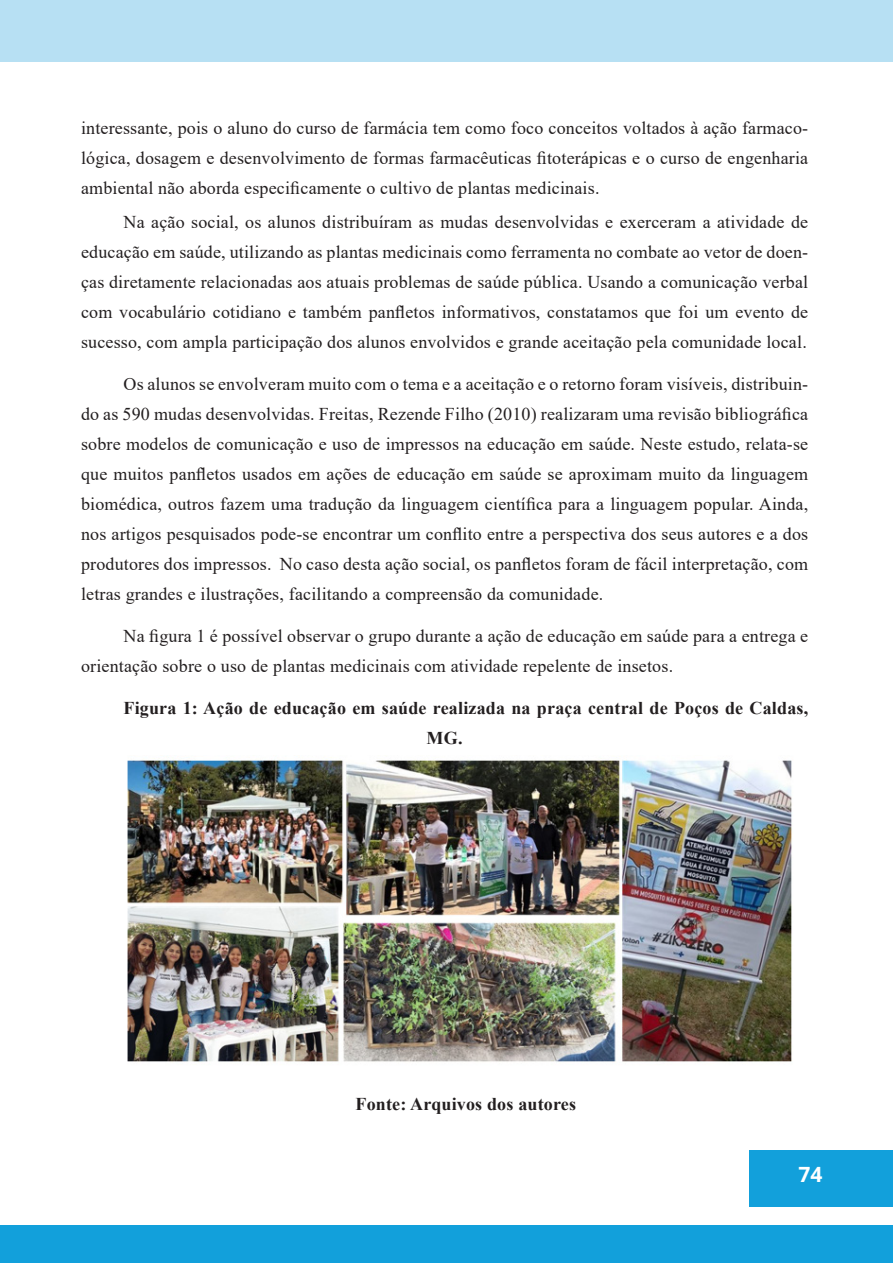
<style>
.page{position:relative;width:893px;height:1263px;background:#fff}
.page>*{position:absolute;margin:0;border:0;box-sizing:border-box;transform-origin:0 0}
.t1{font:700 21px "Open Sans";color:#fff}
.TEXTO{font:18px/30px "Times New Roman";letter-spacing:.01em;color:#231f20;text-align:justify}
.Imagens_e_fontes{font:700 18px/30px "Times New Roman";letter-spacing:.01em;color:#231f20}
</style>
<div class="page">
<div style="left:0;top:0;width:893px;height:62px;background:#b7e0f3"></div>
<div style="left:749px;top:1150px;width:144px;height:57px;background:#12a0db"></div>
<div style="left:0;top:1225px;width:893px;height:38px;background:#12a0db"></div>
<img style="left:127px;top:757px;width:665px;height:305px">
<p class="TEXTO" style="left:81px;top:112px;width:729px">interessante, pois o aluno do curso de farmácia tem como foco conceitos voltados à ação farmaco&shy;lógica, dosagem e desenvolvimento de formas farmacêuticas fitoterápicas e o curso de engenharia ambiental não aborda especificamente o cultivo de plantas medicinais.</p>
<p class="TEXTO" style="left:81px;top:206px;width:729px;text-indent:43px">Na ação social, os alunos distribuíram as mudas desenvolvidas e exerceram a atividade de educação em saúde, utilizando as plantas medicinais como ferramenta no combate ao vetor de doen&shy;ças diretamente relacionadas aos atuais problemas de saúde pública. Usando a comunicação verbal com vocabulário cotidiano e também panfletos informativos, constatamos que foi um evento de sucesso, com ampla participação dos alunos envolvidos e grande aceitação pela comunidade local.</p>
<p class="TEXTO" style="left:81px;top:368px;width:729px;text-indent:43px">Os alunos se envolveram muito com o tema e a aceitação e o retorno foram visíveis, distribuin&shy;do as 590 mudas desenvolvidas. Freitas, Rezende Filho (2010) realizaram uma revisão bibliográfica sobre modelos de comunicação e uso de impressos na educação em saúde. Neste estudo, relata-se que muitos panfletos usados em ações de educação em saúde se aproximam muito da linguagem biomédica, outros fazem uma tradução da linguagem científica para a linguagem popular. Ainda, nos artigos pesquisados pode-se encontrar um conflito entre a perspectiva dos seus autores e a dos produtores dos impressos. No caso desta ação social, os panfletos foram de fácil interpretação, com letras grandes e ilustrações, facilitando a compreensão da comunidade.</p>
<p class="TEXTO" style="left:81px;top:620px;width:729px;text-indent:43px">Na figura 1 é possível observar o grupo durante a ação de educação em saúde para a entrega e orientação sobre o uso de plantas medicinais com atividade repelente de insetos.</p>
<p class="Imagens_e_fontes" style="left:427px;top:692px;width:383px;text-indent:-303px">Figura 1: Ação de educação em saúde realizada na praça central de Poços de Caldas,<br>MG.</p>
<p class="Imagens_e_fontes" style="left:356px;top:1088px;width:222px">Fonte: Arquivos dos autores</p>
<p class="t1" style="left:799px;top:1160px;width:25px">74</p>
</div>
